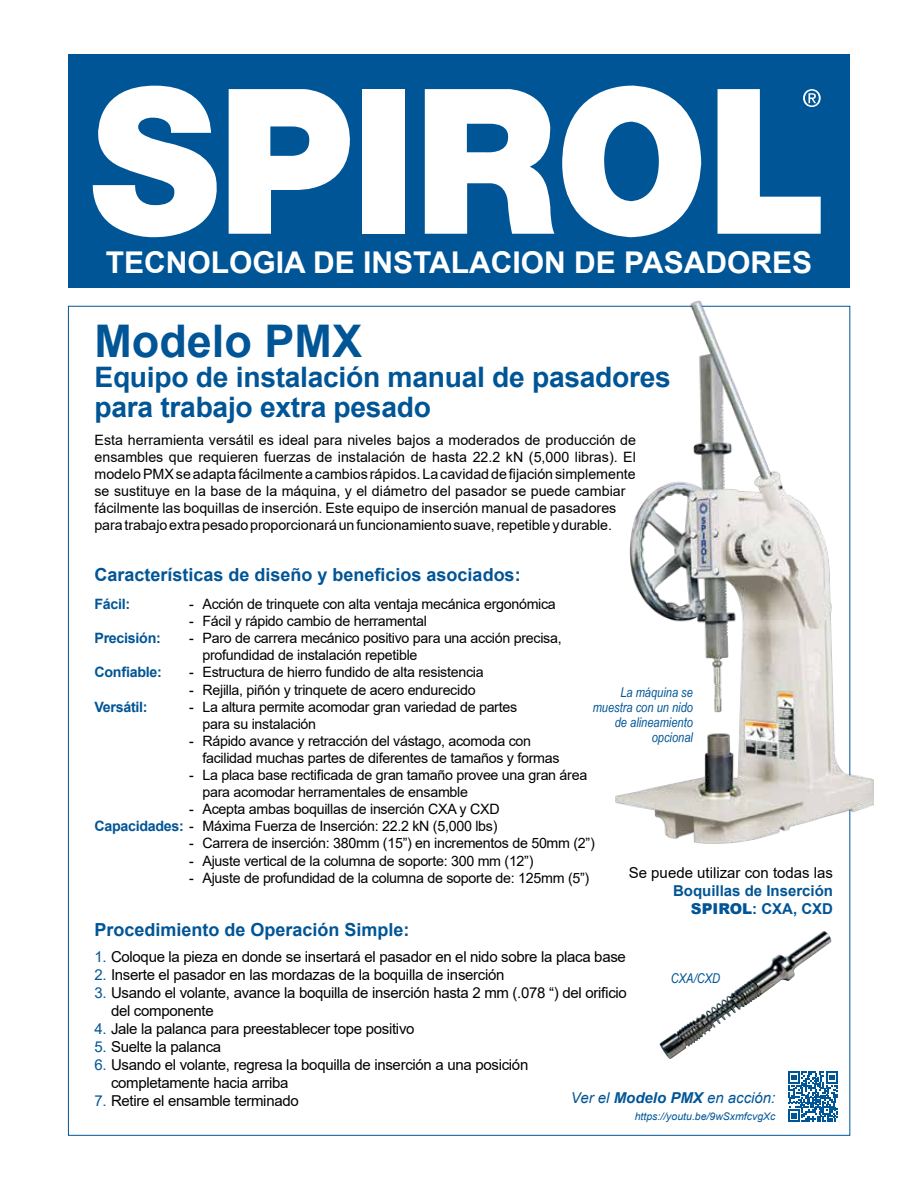
<style>
.page{position:relative;width:918px;height:1188px;background:#fff}
.page>*{position:absolute;margin:0;border:0;box-sizing:border-box;transform-origin:0 0}
.t1{font:700 45px "Arial";color:#005596}
.t2{font:700 30px "Arial";color:#fff}
.t3{font:700 28.2px/30px "Arial";letter-spacing:-.01em;color:#005596}
.t4{font:700 18px "Arial";color:#005596}
.t5{font:15px/18px "Arial";letter-spacing:-.02em;color:#000}
.t6{font:700 15px/18px "Arial";color:#005596;text-align:right}
.t7{font:15px "Arial";color:#000}
.t8{font:italic 15px "Arial";color:#005596}
.t9{font:14.25px/17.1px "Arial";letter-spacing:-.02em;color:#000}
.t10{font:14.25px/17.1px "Arial";color:#000}
.t11{font:700 14.25px "Arial";letter-spacing:-.02em;color:#005596}
.t12{font:italic 13.5px/15px "Arial Narrow";color:#005596;text-align:right}
.t13{font:italic 10.5px "Arial";color:#005596}
.s1{font-weight:700;color:#005596}
.s2{font-weight:900}
.s3{color:#005596}
.s4{font-weight:700}
</style>
<div class="page">
<div style="left:68px;top:54px;width:782px;height:234px;background:#005596"></div>
<svg style="left:92px;top:85px;width:125px;height:153px"></svg>
<div style="left:362px;top:89px;width:43px;height:145px;background:#fff"></div>
<svg style="left:425px;top:89px;width:130px;height:145px"></svg>
<svg style="left:562px;top:85px;width:140px;height:153px"></svg>
<svg style="left:229px;top:89px;width:121px;height:145px"></svg>
<svg style="left:718px;top:89px;width:103px;height:145px"></svg>
<img style="left:659px;top:931px;width:164px;height:128px">
<svg style="left:788px;top:1072px;width:50px;height:50px"></svg>
<img style="left:615px;top:301px;width:258px;height:543px">
<h2 class="t2" style="left:106px;top:242px;width:708px">TECNOLOGIA DE INSTALACION DE PASADORES</h2>
<h1 class="t1" style="left:94px;top:309px;width:269px">Modelo PMX</h1>
<h3 class="t3" style="left:94px;top:362px;width:578px">Equipo de instalación manual de pasadores para trabajo extra pesado</h3>
<p class="t10" style="left:94px;top:431px;width:543px">Esta herramienta versátil es ideal para niveles bajos a moderados de producción de ensambles que requieren fuerzas de instalación de hasta 22.2 kN (5,000 libras). El modelo PMX se adapta fácilmente a cambios rápidos. La cavidad de fijación simplemente se sustituye en la base de la máquina, y el diámetro del pasador se puede cambiar fácilmente las boquillas de inserción. Este equipo de inserción manual de pasadores para trabajo extra pesado proporcionará un funcionamiento suave, repetible y durable.</p>
<p class="t4" style="left:94px;top:562px;width:428px">Características de diseño y beneficios asociados:</p>
<p class="t11" style="left:94px;top:594px;width:37px">Fácil:</p>
<p class="t9" style="left:189px;top:595px;width:368px">- Acción de trinquete con alta ventaja mecánica ergonómica</p>
<p class="t9" style="left:189px;top:612px;width:239px">- Fácil y rápido cambio de herramental</p>
<p class="t11" style="left:94px;top:628px;width:68px">Precisión:</p>
<p class="t9" style="left:203px;top:630px;width:361px;text-indent:-13px">- Paro de carrera mecánico positivo para una acción precisa, profundidad de instalación repetible</p>
<p class="t11" style="left:94px;top:662px;width:69px">Confiable:</p>
<p class="t9" style="left:189px;top:664px;width:296px">- Estructura de hierro fundido de alta resistencia</p>
<p class="t9" style="left:189px;top:681px;width:288px">- Rejilla, piñón y trinquete de acero endurecido</p>
<p class="t11" style="left:94px;top:697px;width:55px">Versátil:</p>
<p class="t9" style="left:203px;top:698px;width:316px;text-indent:-13px">- La altura permite acomodar gran variedad de partes para su instalación</p>
<p class="t9" style="left:203px;top:732px;width:359px;text-indent:-13px">- Rápido avance y retracción del vástago, acomoda con facilidad muchas partes de diferentes de tamaños y formas</p>
<p class="t9" style="left:203px;top:766px;width:386px;text-indent:-13px">- La placa base rectificada de gran tamaño provee una gran área para acomodar herramentales de ensamble</p>
<p class="t9" style="left:95px;top:801px;width:407px;text-align:right">- Acepta ambas boquillas de inserción CXA y CXD<br><span class="s1">Capacidades:</span> - Máxima Fuerza de Inserción: 22.2 kN (5,000 lbs)</p>
<p class="t9" style="left:189px;top:835px;width:407px">- Carrera de inserción: 380mm (15”) en incrementos de 50mm (2”)</p>
<p class="t9" style="left:189px;top:852px;width:346px">- Ajuste vertical de la columna de soporte: 300 mm (12”)</p>
<p class="t9" style="left:189px;top:869px;width:402px">- Ajuste de profundidad de la columna de soporte de: 125mm (5”)</p>
<p class="t7" style="left:629px;top:862px;width:206px">Se puede utilizar con todas las</p>
<p class="t6" style="left:673px;top:882px;width:162px">Boquillas de Inserción<br><span class="s2">SPIROL</span>: CXA, CXD</p>
<p class="t12" style="left:593px;top:685px;width:102px">La máquina se muestra con un nido de alineamiento opcional</p>
<p class="t4" style="left:94px;top:917px;width:317px">Procedimiento de Operación Simple:</p>
<p class="t5" style="left:94px;top:947px;width:533px"><span class="s3">1.</span> Coloque la pieza en donde se insertará el pasador en el nido sobre la placa base</p>
<p class="t5" style="left:94px;top:965px;width:412px"><span class="s3">2.</span> Inserte el pasador en las mordazas de la boquilla de inserción</p>
<p class="t5" style="left:111px;top:983px;width:517px;text-indent:-16px"><span class="s3">3.</span> Usando el volante, avance la boquilla de inserción hasta 2 mm (.078 “) del orificio del componente</p>
<p class="t5" style="left:94px;top:1019px;width:322px"><span class="s3">4.</span> Jale la palanca para preestablecer tope positivo</p>
<p class="t5" style="left:94px;top:1037px;width:128px"><span class="s3">5.</span> Suelte la palanca</p>
<p class="t5" style="left:111px;top:1055px;width:419px;text-indent:-16px"><span class="s3">6.</span> Usando el volante, regresa la boquilla de inserción a una posición completamente hacia arriba</p>
<p class="t5" style="left:94px;top:1091px;width:206px"><span class="s3">7.</span> Retire el ensamble terminado</p>
<p class="t12" style="left:671px;top:971px;width:51px">CXA/CXD</p>
<p class="t8" style="left:571px;top:1088px;width:206px">Ver el <span class="s4">Modelo PMX</span> en acción:</p>
<p class="t13" style="left:635px;top:1109px;width:142px">https://youtu.be/9wSxmfcvgXc</p>
</div>
